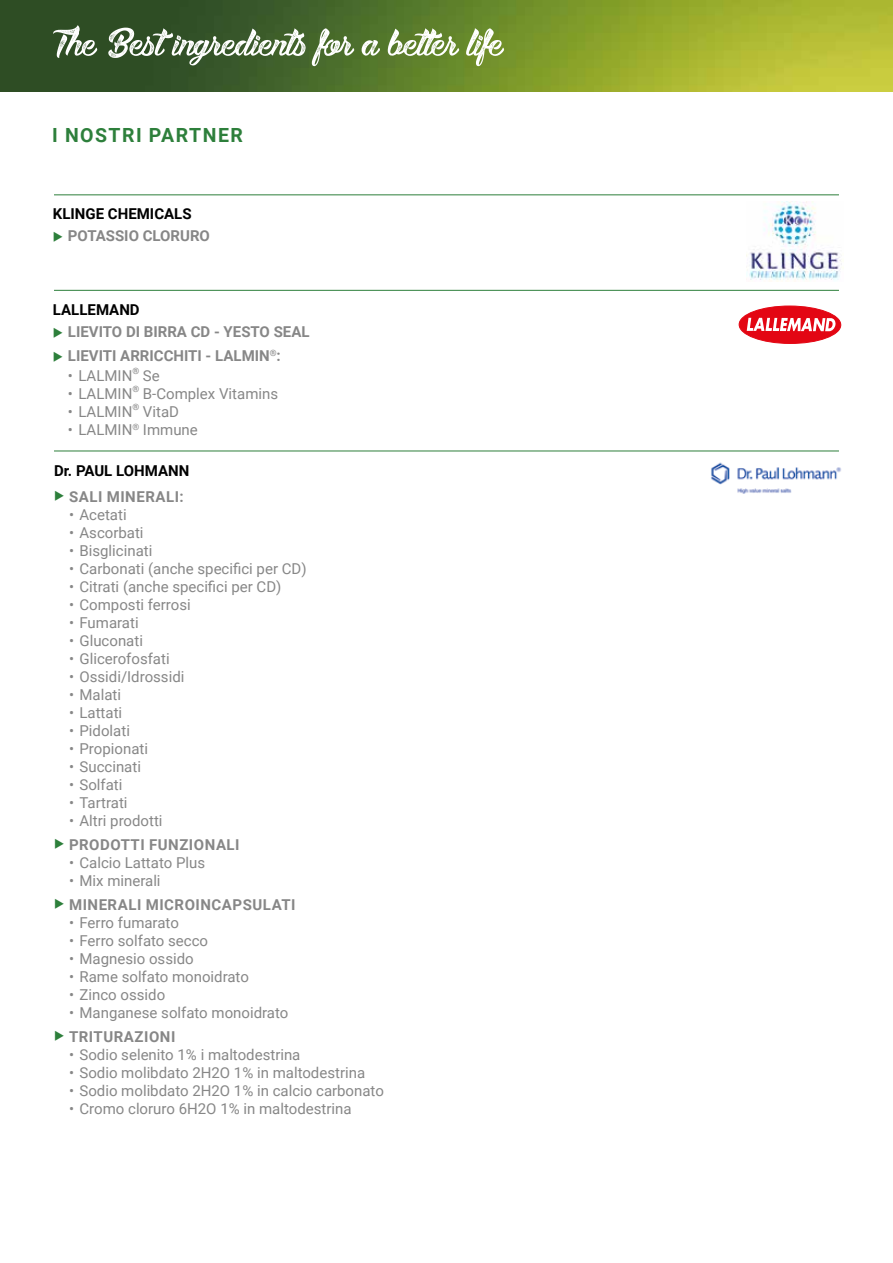
<style>
.page{position:relative;width:893px;height:1263px;background:#fff}
.page>*{position:absolute;margin:0;border:0;box-sizing:border-box;transform-origin:0 0}
.t1{font:51px "Boulevard Saint Denis";color:#fff}
.t2{font:700 19.5px "Roboto";letter-spacing:.075em;color:#2d7f3b}
.t3{font:15px "Roboto";color:#878787}
.t4{font:700 15px "Roboto";letter-spacing:.035em;color:#878787}
.t5{font:700 15px "Roboto";color:#878787}
.t6{font:700 15px "Roboto";color:#000}
.s1{color:#2d7f3b}
</style>
<div class="page">
<img style="left:0;top:0;width:893px;height:91px">
<hr style="left:54px;top:195px;width:785px;height:1px;background:#2d7f3b">
<hr style="left:54px;top:290px;width:785px;height:1px;background:#2d7f3b">
<hr style="left:54px;top:451px;width:785px;height:1px;background:#2d7f3b">
<img style="left:746px;top:202px;width:96px;height:79px">
<div style="left:738px;top:305px;width:104px;height:40px;background:#e30613;border-radius:50%"></div>
<div style="left:737px;top:304px;width:106px;height:42px;border:2px solid #fff;border-radius:50%"></div>
<div style="left:739px;top:306px;width:102px;height:38px;border:1px solid #e30613;border-radius:50%"></div>
<svg style="left:747px;top:318px;width:89px;height:13px"></svg>
<img style="left:711px;top:462px;width:130px;height:32px">
<h1 class="t1" style="left:53px;top:20px;width:453px">The Best ingredients for a better life</h1>
<h2 class="t2" style="left:52px;top:122px;width:192px">I NOSTRI PARTNER</h2>
<p class="t6" style="left:53px;top:203px;width:140px">KLINGE CHEMICALS</p>
<p class="t5" style="left:53px;top:225px;width:158px"><span class="s1">◆</span> POTASSIO CLORURO</p>
<p class="t6" style="left:53px;top:299px;width:88px">LALLEMAND</p>
<p class="t5" style="left:53px;top:321px;width:258px"><span class="s1">◆</span> LIEVITO DI BIRRA CD - YESTO SEAL</p>
<p class="t5" style="left:53px;top:345px;width:229px"><span class="s1">◆</span> LIEVITI ARRICCHITI - LALMIN<sup>®</sup>:</p>
<p class="t3" style="left:68px;top:365px;width:93px">• LALMIN<sup>®</sup> Se</p>
<p class="t3" style="left:68px;top:383px;width:212px">• LALMIN<sup>®</sup> B-Complex Vitamins</p>
<p class="t3" style="left:68px;top:401px;width:113px">• LALMIN<sup>®</sup> VitaD</p>
<p class="t3" style="left:68px;top:419px;width:131px">• LALMIN<sup>®</sup> Immune</p>
<p class="t6" style="left:54px;top:460px;width:137px">Dr. PAUL LOHMANN</p>
<p class="t4" style="left:54px;top:486px;width:131px"><span class="s1">◆</span> SALI MINERALI:</p>
<p class="t3" style="left:69px;top:504px;width:59px">• Acetati</p>
<p class="t3" style="left:69px;top:522px;width:76px">• Ascorbati</p>
<p class="t3" style="left:69px;top:540px;width:85px">• Bisglicinati</p>
<p class="t3" style="left:69px;top:558px;width:239px">• Carbonati (anche specifici per CD)</p>
<p class="t3" style="left:69px;top:576px;width:214px">• Citrati (anche specifici per CD)</p>
<p class="t3" style="left:69px;top:594px;width:123px">• Composti ferrosi</p>
<p class="t3" style="left:69px;top:612px;width:71px">• Fumarati</p>
<p class="t3" style="left:69px;top:630px;width:76px">• Gluconati</p>
<p class="t3" style="left:69px;top:648px;width:102px">• Glicerofosfati</p>
<p class="t3" style="left:69px;top:666px;width:117px">• Ossidi/Idrossidi</p>
<p class="t3" style="left:69px;top:684px;width:54px">• Malati</p>
<p class="t3" style="left:69px;top:702px;width:55px">• Lattati</p>
<p class="t3" style="left:69px;top:720px;width:62px">• Pidolati</p>
<p class="t3" style="left:69px;top:738px;width:81px">• Propionati</p>
<p class="t3" style="left:69px;top:756px;width:73px">• Succinati</p>
<p class="t3" style="left:69px;top:774px;width:55px">• Solfati</p>
<p class="t3" style="left:69px;top:792px;width:60px">• Tartrati</p>
<p class="t3" style="left:69px;top:810px;width:95px">• Altri prodotti</p>
<p class="t4" style="left:54px;top:834px;width:187px"><span class="s1">◆</span> PRODOTTI FUNZIONALI</p>
<p class="t3" style="left:69px;top:852px;width:138px">• Calcio Lattato Plus</p>
<p class="t3" style="left:69px;top:870px;width:93px">• Mix minerali</p>
<p class="t4" style="left:54px;top:894px;width:243px"><span class="s1">◆</span> MINERALI MICROINCAPSULATI</p>
<p class="t3" style="left:69px;top:912px;width:111px">• Ferro fumarato</p>
<p class="t3" style="left:69px;top:930px;width:141px">• Ferro solfato secco</p>
<p class="t3" style="left:69px;top:948px;width:126px">• Magnesio ossido</p>
<p class="t3" style="left:69px;top:966px;width:181px">• Rame solfato monoidrato</p>
<p class="t3" style="left:69px;top:984px;width:98px">• Zinco ossido</p>
<p class="t3" style="left:69px;top:1002px;width:221px">• Manganese solfato monoidrato</p>
<p class="t4" style="left:54px;top:1026px;width:123px"><span class="s1">◆</span> TRITURAZIONI</p>
<p class="t3" style="left:69px;top:1044px;width:233px">• Sodio selenito 1% i maltodestrina</p>
<p class="t3" style="left:69px;top:1062px;width:298px">• Sodio molibdato 2H2O 1% in maltodestrina</p>
<p class="t3" style="left:69px;top:1080px;width:316px">• Sodio molibdato 2H2O 1% in calcio carbonato</p>
<p class="t3" style="left:69px;top:1098px;width:284px">• Cromo cloruro 6H2O 1% in maltodestrina</p>
</div>
